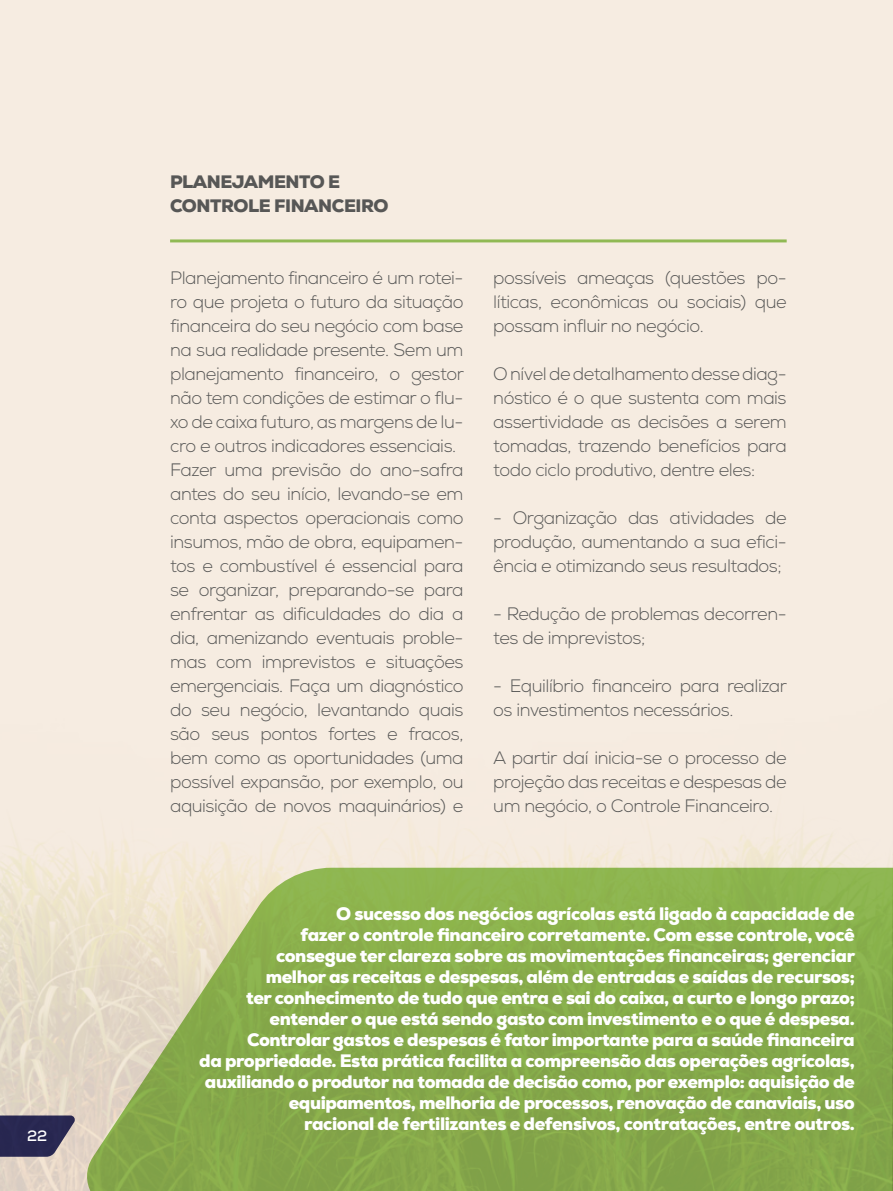
<style>
.page{position:relative;width:893px;height:1191px;background:#f6ece1}
.page>*{position:absolute;margin:0;border:0;box-sizing:border-box;transform-origin:0 0}
.t1{font:300 18px/24px "Nexa";letter-spacing:-.025em;color:#575756;text-align:justify}
.t2{font:900 18px/21px "Nexa";letter-spacing:-.025em;color:#fff;text-align:right}
.t3{font:900 18px/24px "Nexa";letter-spacing:-.025em;color:#575756}
.t4{font:700 15px "Nexa";color:#fff}
</style>
<div class="page">
<img style="left:0;top:830px;width:893px;height:361px">
<svg style="left:0;top:1115px;width:76px;height:41px"></svg>
<hr style="left:170px;top:239px;width:617px;height:3px;background:#73b72b">
<svg style="left:77px;top:867px;width:816px;height:324px;fill:#87ac4a"></svg>
<p class="t4" style="left:27px;top:1126px;width:22px">22</p>
<p class="t3" style="left:170px;top:170px;width:220px">PLANEJAMENTO E<br>CONTROLE FINANCEIRO</p>
<p class="t1" style="left:170px;top:266px;width:295px;text-align:left">Planejamento financeiro é um rotei&shy;ro que projeta o futuro da situação financeira do seu negócio com base na sua realidade presente. Sem um planejamento financeiro, o gestor não tem condições de estimar o flu&shy;xo de caixa futuro, as margens de lu&shy;cro e outros indicadores essenciais.<br>Fazer uma previsão do ano-safra antes do seu início, levando-se em conta aspectos operacionais como insumos, mão de obra, equipamen&shy;tos e combustível é essencial para se organizar, preparando-se para enfrentar as dificuldades do dia a dia, amenizando eventuais proble&shy;mas com imprevistos e situações emergenciais. Faça um diagnóstico do seu negócio, levantando quais são seus pontos fortes e fracos, bem como as oportunidades (uma possível expansão, por exemplo, ou aquisição de novos maquinários) e</p>
<p class="t1" style="left:493px;top:266px;width:295px">possíveis ameaças (questões po&shy;líticas, econômicas ou sociais) que possam influir no negócio.</p>
<p class="t1" style="left:493px;top:362px;width:295px">O nível de detalhamento desse diag&shy;nóstico é o que sustenta com mais assertividade as decisões a serem tomadas, trazendo benefícios para todo ciclo produtivo, dentre eles:</p>
<p class="t1" style="left:493px;top:506px;width:295px">- Organização das atividades de produção, aumentando a sua efici&shy;ência e otimizando seus resultados;</p>
<p class="t1" style="left:493px;top:602px;width:295px">- Redução de problemas decorren&shy;tes de imprevistos;</p>
<p class="t1" style="left:493px;top:674px;width:295px">- Equilíbrio financeiro para realizar os investimentos necessários.</p>
<p class="t1" style="left:493px;top:746px;width:295px">A partir daí inicia-se o processo de projeção das receitas e despesas de um negócio, o Controle Financeiro.</p>
<p class="t2" style="left:199px;top:903px;width:657px">O sucesso dos negócios agrícolas está ligado à capacidade de<br>fazer o controle financeiro corretamente. Com esse controle, você<br>consegue ter clareza sobre as movimentações financeiras; gerenciar<br>melhor as receitas e despesas, além de entradas e saídas de recursos;<br>ter conhecimento de tudo que entra e sai do caixa, a curto e longo prazo; entender o que está sendo gasto com investimento e o que é despesa.<br>Controlar gastos e despesas é fator importante para a saúde financeira<br>da propriedade. Esta prática facilita a compreensão das operações agrícolas, auxiliando o produtor na tomada de decisão como, por exemplo: aquisição de equipamentos, melhoria de processos, renovação de canaviais, uso<br>racional de fertilizantes e defensivos, contratações, entre outros.</p>
</div>
